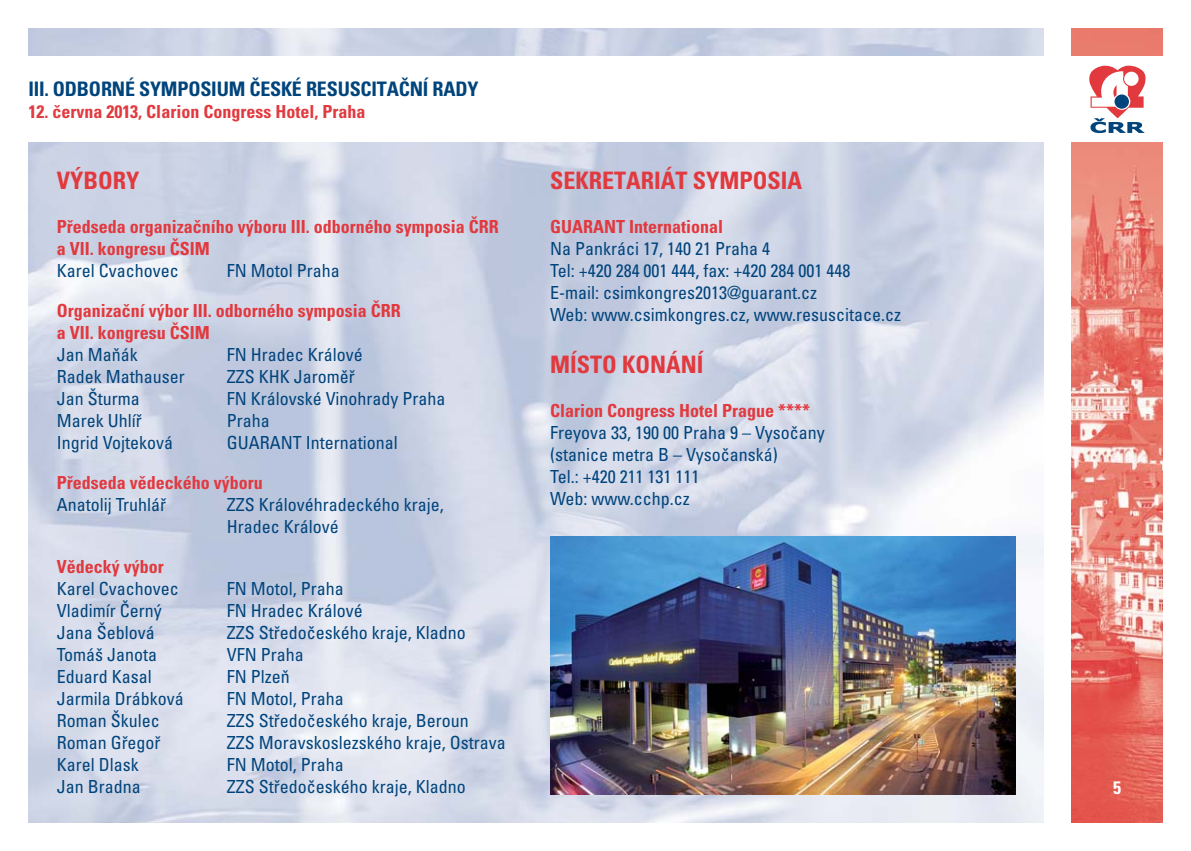
<style>
.page{position:relative;width:1191px;height:851px;background:#fff}
.page>*{position:absolute;margin:0;border:0;box-sizing:border-box;transform-origin:0 0}
.t1{font:700 condensed 24px "Univers CE";color:#e1393e}
.t2{font:700 condensed 20px "Univers CE";letter-spacing:-.01em;color:#00447c}
.t3{font:condensed 18px/22px "Univers CE";color:#00447c}
.t4{font:700 condensed 18px/22px "Univers CE";color:#e1393e}
.t5{font:700 condensed 18px "Univers CE";color:#fff}
</style>
<div class="page">
<img style="left:28px;top:28px;width:1015px;height:794px">
<img style="left:1071px;top:28px;width:91px;height:794px">
<div style="left:0;top:57px;width:1191px;height:85px;background:#fff"></div>
<svg style="left:1089px;top:65px;width:57px;height:68px"></svg>
<div style="left:1114px;top:94px;width:15px;height:15px;background:#00447c;border-radius:50%"></div>
<img style="left:550px;top:536px;width:465px;height:258px">
<p class="t2" style="left:28px;top:82px;width:451px">III. ODBORNÉ SYMPOSIUM ČESKÉ RESUSCITAČNÍ RADY</p>
<p class="t4" style="left:28px;top:102px;width:338px">12. června 2013, Clarion Congress Hotel, Praha</p>
<h1 class="t1" style="left:57px;top:171px;width:84px">VÝBORY</h1>
<p class="t4" style="left:57px;top:217px;width:443px">Předseda organizačního výboru III. odborného symposia ČRR a VII. kongresu ČSIM</p>
<p class="t3" style="left:57px;top:261px;width:123px">Karel Cvachovec</p>
<p class="t3" style="left:227px;top:261px;width:114px">FN Motol Praha</p>
<p class="t4" style="left:57px;top:301px;width:345px">Organizační výbor III. odborného symposia ČRR a VII. kongresu ČSIM</p>
<p class="t3" style="left:57px;top:345px;width:82px">Jan Maňák</p>
<p class="t3" style="left:227px;top:345px;width:137px">FN Hradec Králové</p>
<p class="t3" style="left:57px;top:367px;width:129px">Radek Mathauser</p>
<p class="t3" style="left:227px;top:367px;width:129px">ZZS KHK Jaroměř</p>
<p class="t3" style="left:57px;top:389px;width:84px">Jan Šturma</p>
<p class="t3" style="left:227px;top:389px;width:220px">FN Královské Vinohrady Praha</p>
<p class="t3" style="left:57px;top:411px;width:86px">Marek Uhlíř</p>
<p class="t3" style="left:227px;top:411px;width:45px">Praha</p>
<p class="t3" style="left:57px;top:433px;width:118px">Ingrid Vojteková</p>
<p class="t3" style="left:227px;top:433px;width:172px">GUARANT International</p>
<p class="t4" style="left:57px;top:473px;width:207px">Předseda vědeckého výboru</p>
<p class="t3" style="left:57px;top:495px;width:111px">Anatolij Truhlář</p>
<p class="t3" style="left:227px;top:495px;width:218px">ZZS Královéhradeckého kraje,<br>Hradec Králové</p>
<p class="t4" style="left:57px;top:557px;width:108px">Vědecký výbor</p>
<p class="t3" style="left:57px;top:579px;width:123px">Karel Cvachovec</p>
<p class="t3" style="left:227px;top:579px;width:118px">FN Motol, Praha</p>
<p class="t3" style="left:57px;top:601px;width:106px">Vladimír Černý</p>
<p class="t3" style="left:227px;top:601px;width:137px">FN Hradec Králové</p>
<p class="t3" style="left:57px;top:623px;width:99px">Jana Šeblová</p>
<p class="t3" style="left:227px;top:623px;width:240px">ZZS Středočeského kraje, Kladno</p>
<p class="t3" style="left:57px;top:645px;width:102px">Tomáš Janota</p>
<p class="t3" style="left:227px;top:645px;width:79px">VFN Praha</p>
<p class="t3" style="left:57px;top:667px;width:96px">Eduard Kasal</p>
<p class="t3" style="left:227px;top:667px;width:64px">FN Plzeň</p>
<p class="t3" style="left:57px;top:689px;width:128px">Jarmila Drábková</p>
<p class="t3" style="left:227px;top:689px;width:118px">FN Motol, Praha</p>
<p class="t3" style="left:57px;top:711px;width:104px">Roman Škulec</p>
<p class="t3" style="left:227px;top:711px;width:243px">ZZS Středočeského kraje, Beroun</p>
<p class="t3" style="left:57px;top:733px;width:105px">Roman Gřegoř</p>
<p class="t3" style="left:227px;top:733px;width:280px">ZZS Moravskoslezského kraje, Ostrava</p>
<p class="t3" style="left:57px;top:755px;width:83px">Karel Dlask</p>
<p class="t3" style="left:227px;top:755px;width:118px">FN Motol, Praha</p>
<p class="t3" style="left:57px;top:777px;width:85px">Jan Bradna</p>
<p class="t3" style="left:227px;top:777px;width:240px">ZZS Středočeského kraje, Kladno</p>
<h1 class="t1" style="left:550px;top:171px;width:254px">SEKRETARIÁT SYMPOSIA</h1>
<p class="t4" style="left:550px;top:217px;width:175px">GUARANT International</p>
<p class="t3" style="left:550px;top:239px;width:353px">Na Pankráci 17, 140 21 Praha 4<br>Tel: +420 284 001 444, fax: +420 284 001 448<br>E-mail: csimkongres2013@guarant.cz<br>Web: www.csimkongres.cz, www.resuscitace.cz</p>
<h1 class="t1" style="left:550px;top:355px;width:155px">MÍSTO KONÁNÍ</h1>
<p class="t4" style="left:550px;top:401px;width:261px">Clarion Congress Hotel Prague ****</p>
<p class="t3" style="left:550px;top:423px;width:276px">Freyova 33, 190 00 Praha 9 – Vysočany (stanice metra B – Vysočanská)<br>Tel.: +420 211 131 111<br>Web: www.cchp.cz</p>
<p class="t5" style="left:1113px;top:781px;width:9px">5</p>
</div>
